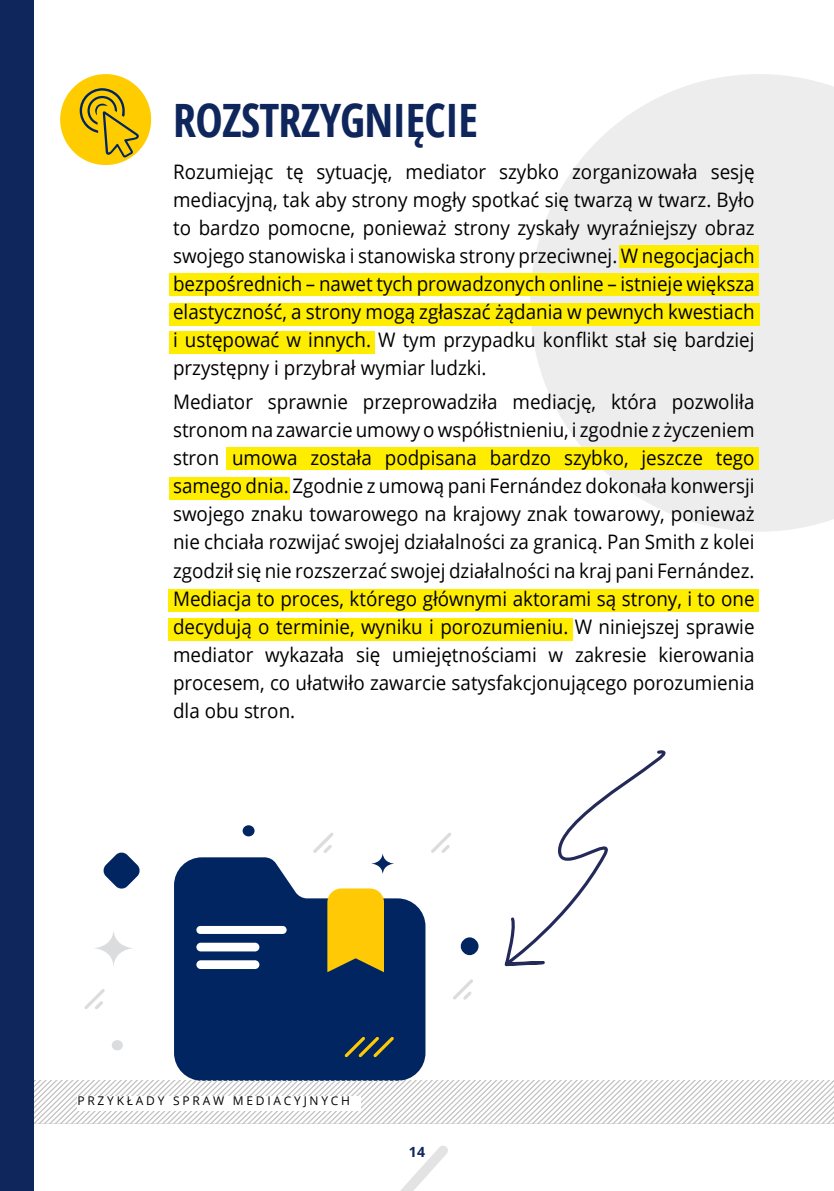
<style>
.page{position:relative;width:834px;height:1191px;background:#fff}
.page>*{position:absolute;margin:0;border:0;box-sizing:border-box;transform-origin:0 0}
.t1{font:700 condensed 46px "Open Sans";letter-spacing:-.015em;color:#0f265c}
.t2{font:20px/28px "Open Sans";color:#000;text-align:justify;scale:.94 1}
.t3{font:700 14px "Open Sans";color:#0f265c}
.t4{font:12px "Open Sans";letter-spacing:.23em;color:#000}
</style>
<div class="page">
<svg style="left:530px;top:74px;width:303px;height:458px;fill:#ededed"></svg>
<div style="left:0;top:0;width:34px;height:1191px;background:#0f265c"></div>
<svg style="left:400px;top:1146px;width:48px;height:45px"></svg>
<div style="left:619px;top:245px;width:140px;height:23px;background:#ffed00"></div>
<div style="left:170px;top:273px;width:589px;height:22px;background:#ffed00"></div>
<div style="left:169px;top:303px;width:590px;height:22px;background:#ffed00"></div>
<div style="left:169px;top:331px;width:205px;height:23px;background:#ffed00"></div>
<div style="left:226px;top:447px;width:533px;height:23px;background:#ffed00"></div>
<div style="left:169px;top:477px;width:120px;height:23px;background:#ffed00"></div>
<div style="left:169px;top:589px;width:590px;height:22px;background:#ffed00"></div>
<div style="left:169px;top:618px;width:404px;height:22px;background:#ffed00"></div>
<div style="left:60px;top:74px;width:91px;height:91px;background:#fc0;border-radius:50%"></div>
<svg style="left:80px;top:88px;width:59px;height:70px"></svg>
<svg style="left:504px;top:750px;width:162px;height:217px"></svg>
<svg style="left:174px;top:857px;width:251px;height:223px;background:#1d3e73"></svg>
<svg style="left:327px;top:888px;width:57px;height:84px;background:#e9bd12"></svg>
<svg style="left:103px;top:852px;width:37px;height:37px"></svg>
<svg style="left:460px;top:937px;width:19px;height:19px"></svg>
<svg style="left:95px;top:931px;width:38px;height:35px"></svg>
<svg style="left:371px;top:853px;width:23px;height:22px"></svg>
<div style="left:196px;top:926px;width:90px;height:8px;background:#fff;border-radius:4px"></div>
<div style="left:196px;top:942px;width:63px;height:9px;background:#fff;border-radius:4px"></div>
<div style="left:196px;top:960px;width:63px;height:9px;background:#fff;border-radius:4px"></div>
<svg style="left:344px;top:1036px;width:50px;height:21px"></svg>
<svg style="left:84px;top:989px;width:21px;height:20px"></svg>
<svg style="left:313px;top:833px;width:20px;height:20px"></svg>
<svg style="left:453px;top:979px;width:20px;height:20px"></svg>
<svg style="left:431px;top:833px;width:20px;height:20px"></svg>
<div style="left:242px;top:825px;width:12px;height:11px;background:#002561;border-radius:50%"></div>
<div style="left:112px;top:1040px;width:11px;height:10px;background:#dbdcdd;border-radius:50%"></div>
<svg style="left:34px;top:1081px;width:799px;height:42px"></svg>
<div style="left:77px;top:1095px;width:284px;height:15px;background:#fff"></div>
<h1 class="t1" style="left:173px;top:88px;width:306px">ROZSTRZYGNIĘCIE</h1>
<p class="t2" style="left:173px;top:158px;width:620px">Rozumiejąc tę sytuację, mediator szybko zorganizowała sesję mediacyjną, tak aby strony mogły spotkać się twarzą w twarz. Było to bardzo pomocne, ponieważ strony zyskały wyraźniejszy obraz swojego stanowiska i stanowiska strony przeciwnej. W negocjacjach bezpośrednich – nawet tych prowadzonych online – istnieje większa elastyczność, a strony mogą zgłaszać żądania w pewnych kwestiach i ustępować w innych. W tym przypadku konflikt stał się bardziej przystępny i przybrał wymiar ludzki.</p>
<p class="t2" style="left:173px;top:388px;width:620px">Mediator sprawnie przeprowadziła mediację, która pozwoliła stronom na zawarcie umowy o współistnieniu, i zgodnie z życzeniem stron umowa została podpisana bardzo szybko, jeszcze tego samego dnia. Zgodnie z umową pani Fernández dokonała konwersji swojego znaku towarowego na krajowy znak towarowy, ponieważ nie chciała rozwijać swojej działalności za granicą. Pan Smith z kolei zgodził się nie rozszerzać swojej działalności na kraj pani Fernández.<br>Mediacja to proces, którego głównymi aktorami są strony, i to one decydują o terminie, wyniku i porozumieniu. W niniejszej sprawie mediator wykazała się umiejętnościami w zakresie kierowania procesem, co ułatwiło zawarcie satysfakcjonującego porozumienia dla obu stron.</p>
<p class="t4" style="left:77px;top:1092px;width:274px">PRZYKŁADY SPRAW MEDIACYJNYCH</p>
<p class="t3" style="left:409px;top:1142px;width:18px">14</p>
</div>
